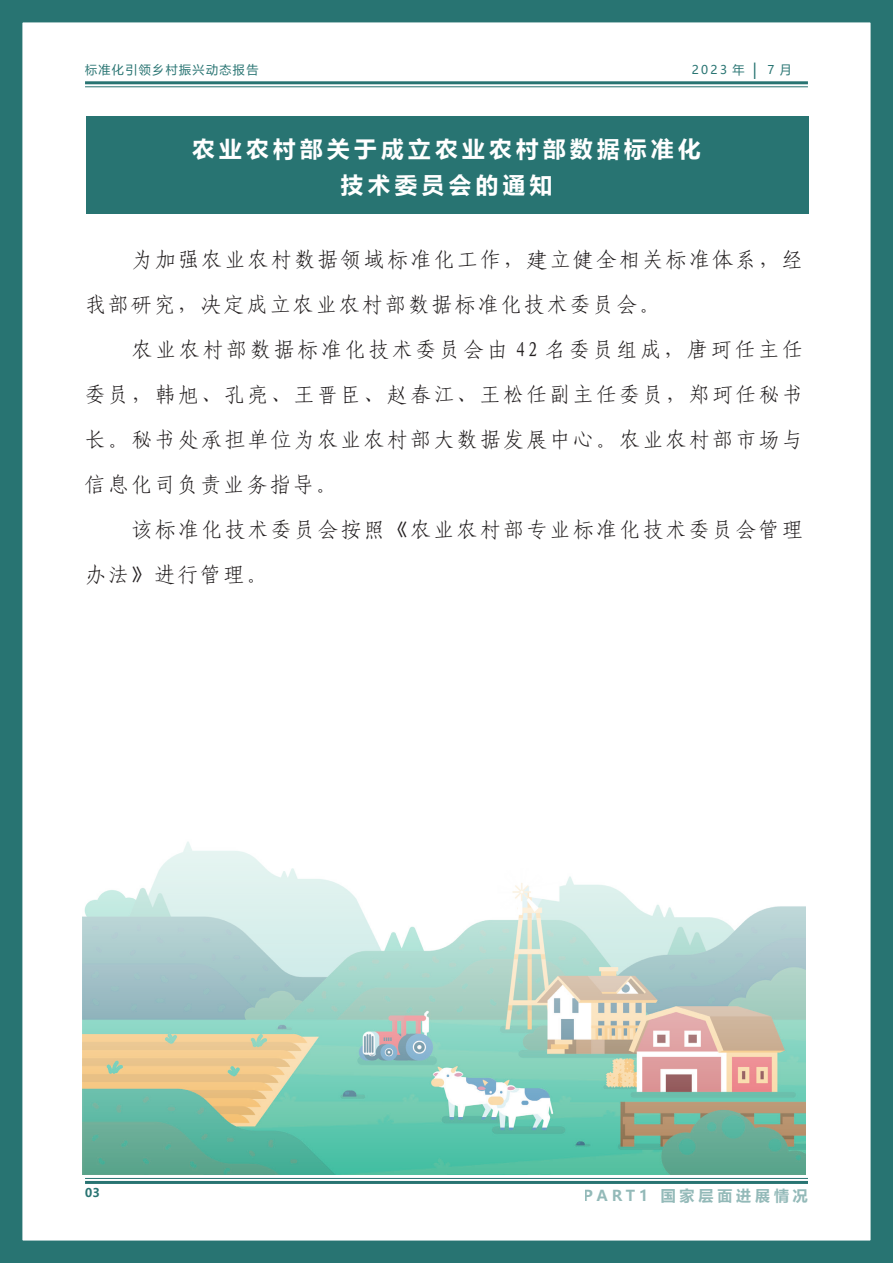
<style>
.page{position:relative;width:893px;height:1263px;background:#fff}
.page>*{position:absolute;margin:0;border:0;box-sizing:border-box;transform-origin:0 0}
.t1{font:700 22.5px "Microsoft Ya Hei";letter-spacing:.2em;color:#fff}
.t2{font:21px/45px "Fang Song GB2312";letter-spacing:.105em;color:#231f20}
.t3{font:700 15px "Microsoft Ya Hei";letter-spacing:.26em;color:#287472}
.t4{font:12px "Microsoft Ya Hei";letter-spacing:.12em;color:#287472}
.t5{font:700 12px "Microsoft Ya Hei";color:#287472}
.s1{font-size:15px}
</style>
<div class="page">
<div style="left:86px;top:116px;width:722px;height:98px;background:#287472"></div>
<img style="left:83px;top:841px;width:722px;height:334px">
<hr style="left:85px;top:81px;width:723px;height:3px;background:#287472">
<hr style="left:85px;top:86px;width:723px;height:1px;background:#287472">
<hr style="left:85px;top:1178px;width:723px;height:1px;background:#287472">
<hr style="left:85px;top:1181px;width:723px;height:3px;background:#287472">
<div style="left:0;top:0;width:893px;height:1263px;border:22px solid #287472"></div>
<p class="t4" style="left:85px;top:61px;width:175px">标准化引领乡村振兴动态报告</p>
<p class="t4" style="left:692px;top:61px;width:102px">2023 年 <span class="s1">|</span> 7 月</p>
<p class="t1" style="left:192px;top:133px;width:510px">农业农村部关于成立农业农村部数据标准化</p>
<p class="t1" style="left:341px;top:169px;width:213px">技术委员会的通知</p>
<p class="t2" style="left:85px;top:237px;width:719px;text-indent:47px">为加强农业农村数据领域标准化工作，建立健全相关标准体系，经我部研究，决定成立农业农村部数据标准化技术委员会。</p>
<p class="t2" style="left:85px;top:327px;width:720px;text-align:justify;text-indent:47px">农业农村部数据标准化技术委员会由 42 名委员组成，唐珂任主任委员，韩旭、孔亮、王晋臣、赵春江、王松任副主任委员，郑珂任秘书长。秘书处承担单位为农业农村部大数据发展中心。农业农村部市场与信息化司负责业务指导。</p>
<p class="t2" style="left:85px;top:507px;width:719px;text-indent:47px">该标准化技术委员会按照《农业农村部专业标准化技术委员会管理办法》进行管理。</p>
<p class="t5" style="left:85px;top:1185px;width:16px">03</p>
<p class="t3" style="left:584px;top:1185px;width:226px">PART1 国家层面进展情况</p>
</div>
